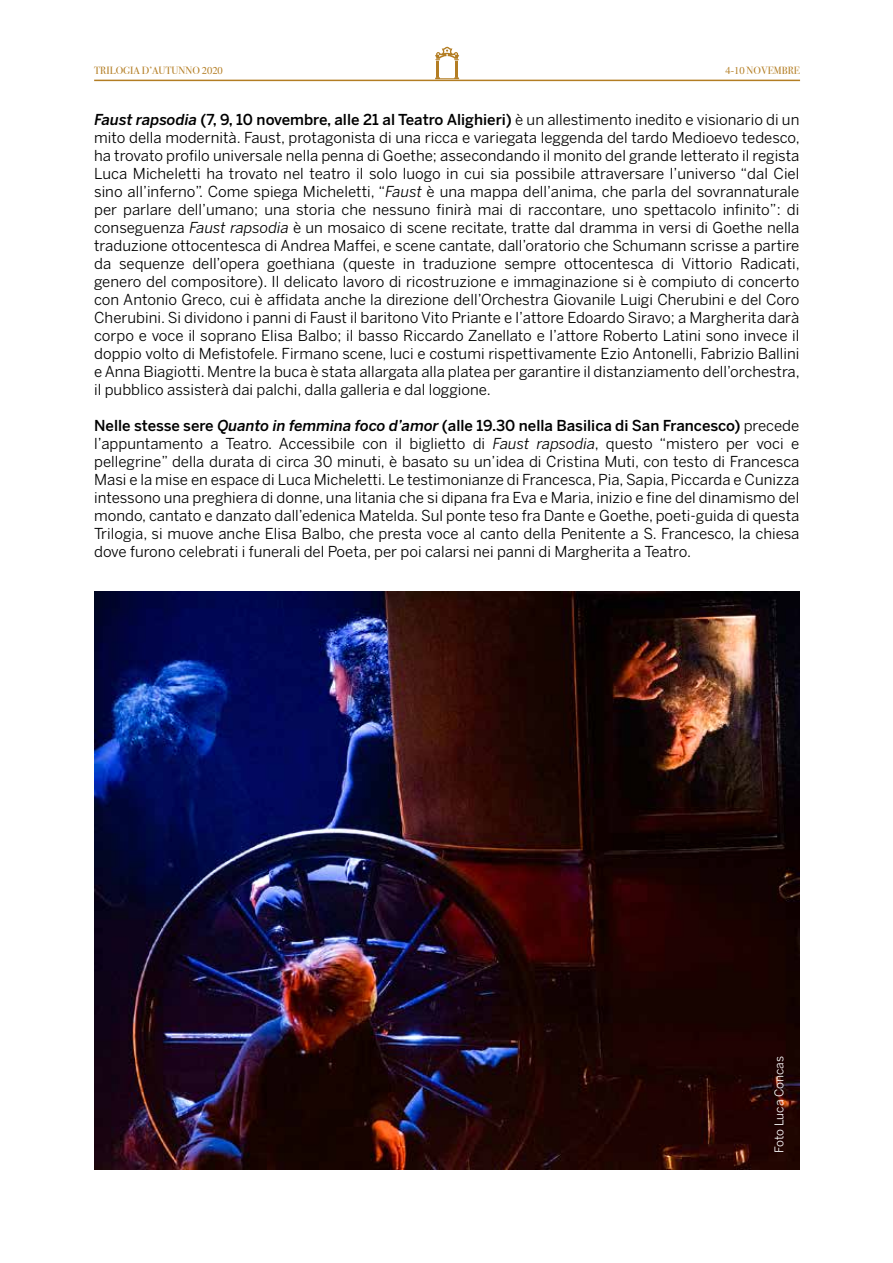
<style>
.page{position:relative;width:893px;height:1263px;background:#fff}
.page>*{position:absolute;margin:0;border:0;box-sizing:border-box;transform-origin:0 0}
.t1{font:15px/18px "Benton Sans";color:#000;text-align:justify}
.t2{font:12px "Benton Sans";color:#fff}
.t3{font:10.5px "Bodoni Svty Two OSITCTT";color:#b37d23}
.s1{font-family:"Times"}
.s2{font-weight:500;font-style:italic}
.s3{font-weight:500}
.s4{font-style:italic}
</style>
<div class="page">
<svg style="left:435px;top:77px;width:24px;height:2px"></svg>
<hr style="left:455px;top:61px;width:3px;height:16px;background:#b37d23">
<svg style="left:435px;top:47px;width:24px;height:13px"></svg>
<hr style="left:436px;top:61px;width:3px;height:16px;background:#b37d23">
<hr style="left:94px;top:80px;width:706px;height:1px;background:#b37d23">
<img style="left:94px;top:591px;width:705px;height:578px">
<p class="t3" style="left:94px;top:64px;width:130px">TRILOGIA D’AUTUNNO <span class="s1">2020</span></p>
<p class="t3" style="left:725px;top:64px;width:76px"><span class="s1">4-10</span> NOVEMBRE</p>
<p class="t1" style="left:94px;top:110px;width:707px"><span class="s2">Faust rapsodia</span> <span class="s3">(7, 9, 10 novembre, alle 21 al Teatro Alighieri)</span> è un allestimento inedito e visionario di un mito della modernità. Faust, protagonista di una ricca e variegata leggenda del tardo Medioevo tedesco, ha trovato profilo universale nella penna di Goethe; assecondando il monito del grande letterato il regista Luca Micheletti ha trovato nel teatro il solo luogo in cui sia possibile attraversare l’universo “dal Ciel sino all’inferno”. Come spiega Micheletti, “<span class="s4">Faust</span> è una mappa dell’anima, che parla del sovrannaturale per parlare dell’umano; una storia che nessuno finirà mai di raccontare, uno spettacolo infinito”: di conseguenza <span class="s4">Faust rapsodia</span> è un mosaico di scene recitate, tratte dal dramma in versi di Goethe nella traduzione ottocentesca di Andrea Maffei, e scene cantate, dall’oratorio che Schumann scrisse a partire da sequenze dell’opera goethiana (queste in traduzione sempre ottocentesca di Vittorio Radicati, genero del compositore). Il delicato lavoro di ricostruzione e immaginazione si è compiuto di concerto con Antonio Greco, cui è affidata anche la direzione dell’Orchestra Giovanile Luigi Cherubini e del Coro Cherubini. Si dividono i panni di Faust il baritono Vito Priante e l’attore Edoardo Siravo; a Margherita darà corpo e voce il soprano Elisa Balbo; il basso Riccardo Zanellato e l’attore Roberto Latini sono invece il doppio volto di Mefistofele. Firmano scene, luci e costumi rispettivamente Ezio Antonelli, Fabrizio Ballini e Anna Biagiotti. Mentre la buca è stata allargata alla platea per garantire il distanziamento dell’orchestra, il pubblico assisterà dai palchi, dalla galleria e dal loggione.</p>
<p class="t1" style="left:94px;top:416px;width:707px"><span class="s3">Nelle stesse sere</span> <span class="s2">Quanto in femmina foco d’amor</span> <span class="s3">(alle 19.30 nella Basilica di San Francesco)</span> precede l’appuntamento a Teatro. Accessibile con il biglietto di <span class="s4">Faust rapsodia</span>, questo “mistero per voci e pellegrine” della durata di circa 30 minuti, è basato su un’idea di Cristina Muti, con testo di Francesca Masi e la mise en espace di Luca Micheletti. Le testimonianze di Francesca, Pia, Sapia, Piccarda e Cunizza intessono una preghiera di donne, una litania che si dipana fra Eva e Maria, inizio e fine del dinamismo del mondo, cantato e danzato dall’edenica Matelda. Sul ponte teso fra Dante e Goethe, poeti-guida di questa Trilogia, si muove anche Elisa Balbo, che presta voce al canto della Penitente a S. Francesco, la chiesa dove furono celebrati i funerali del Poeta, per poi calarsi nei panni di Margherita a Teatro.</p>
<p class="t2" style="left:772px;top:1153px;width:99px;rotate:-90deg">Foto Luca Concas</p>
</div>
